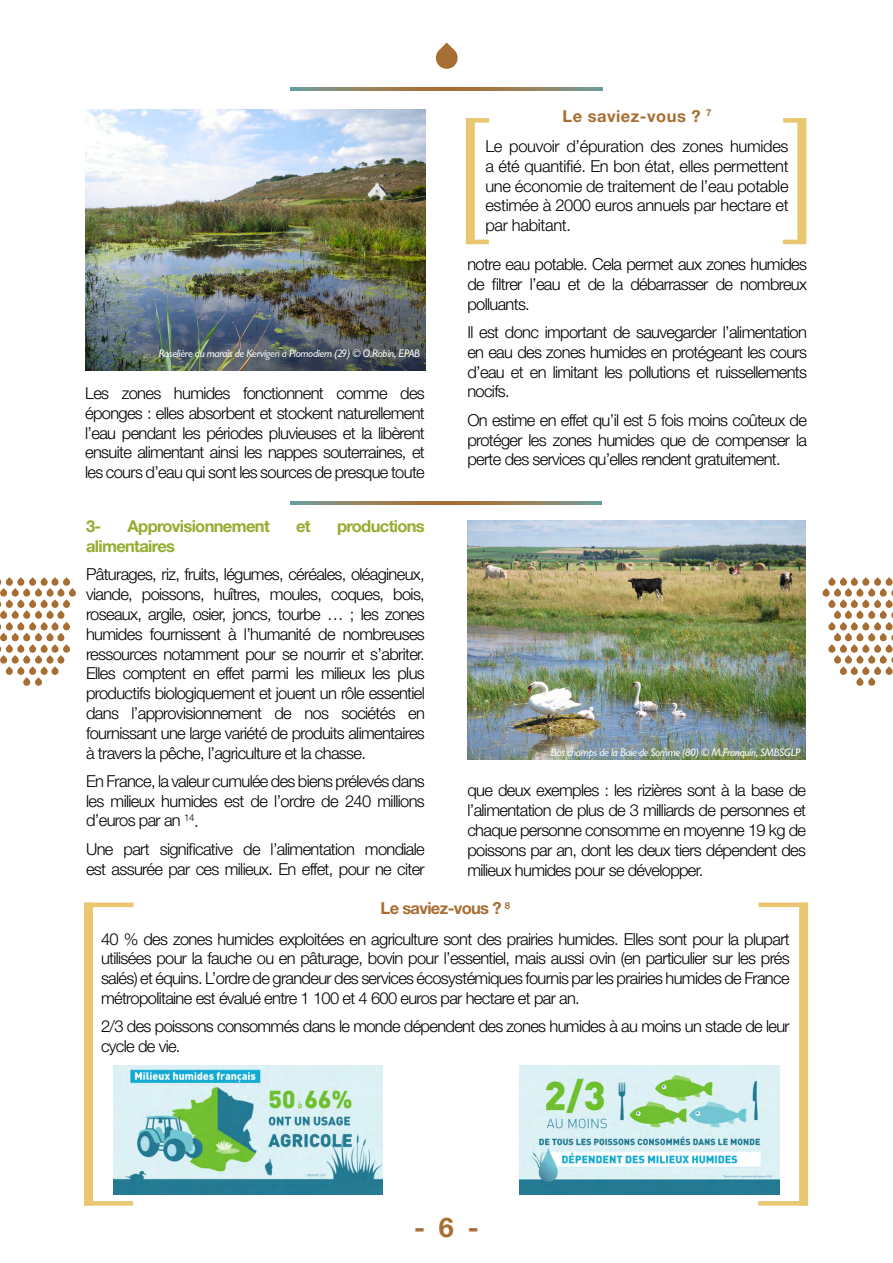
<style>
.page{position:relative;width:893px;height:1263px;background:#fff}
.page>*{position:absolute;margin:0;border:0;box-sizing:border-box;transform-origin:0 0}
.t1{font:700 27px "Helvetica Neue";color:#a76e33}
.t2{font:300 16.5px/19.8px "Helvetica Neue LT Std";letter-spacing:-.04em;color:#000;text-align:justify}
.t3{font:300 16.5px/30.3px "Helvetica Neue LT Std";letter-spacing:-.02em;color:#000;text-align:center}
.t4{font:700 16.5px "Helvetica Neue LT Std";letter-spacing:-.04em;color:#95ad2f}
.t5{font:11.25px "Garrison Sans ITALIC";letter-spacing:-.03em;color:#fff}
.s1{font-weight:700;color:#a76e33}
</style>
<div class="page">
<svg style="left:0;top:577px;width:76px;height:109px"></svg>
<svg style="left:822px;top:577px;width:71px;height:109px"></svg>
<svg style="left:435px;top:43px;width:23px;height:26px"></svg>
<svg style="left:291px;top:88px;width:311px;height:3px"></svg>
<img style="left:467px;top:520px;width:339px;height:240px">
<div style="left:84px;top:902px;width:9px;height:303px;background:#e9c770"></div>
<div style="left:84px;top:902px;width:50px;height:5px;background:#e9c770"></div>
<hr style="left:84px;top:1201px;width:49px;height:4px;background:#e9c770">
<div style="left:799px;top:902px;width:9px;height:303px;background:#e9c770"></div>
<div style="left:759px;top:902px;width:49px;height:5px;background:#e9c770"></div>
<hr style="left:758px;top:1201px;width:49px;height:4px;background:#e9c770">
<img style="left:113px;top:1065px;width:269px;height:129px">
<img style="left:519px;top:1065px;width:260px;height:130px">
<img style="left:85px;top:110px;width:341px;height:260px">
<div style="left:466px;top:118px;width:9px;height:126px;background:#e9c770"></div>
<div style="left:466px;top:118px;width:23px;height:5px;background:#e9c770"></div>
<hr style="left:466px;top:240px;width:23px;height:4px;background:#e9c770">
<div style="left:797px;top:118px;width:9px;height:126px;background:#e9c770"></div>
<div style="left:783px;top:118px;width:23px;height:5px;background:#e9c770"></div>
<hr style="left:783px;top:240px;width:23px;height:4px;background:#e9c770">
<svg style="left:290px;top:501px;width:312px;height:3px"></svg>
<p class="t5" style="left:159px;top:347px;width:263px">Roselière du marais de Kervigen à Plomodiern (29) © O.Robin, EPAB</p>
<p class="t2" style="left:85px;top:383px;width:341px">Les zones humides fonctionnent comme des éponges : elles absorbent et stockent naturellement l’eau pendant les périodes pluvieuses et la libèrent ensuite alimentant ainsi les nappes souterraines, et les cours d’eau qui sont les sources de presque toute</p>
<p class="t4" style="left:86px;top:516px;width:17px">3-</p>
<p class="t4" style="left:128px;top:516px;width:144px">Approvisionnement</p>
<p class="t4" style="left:296px;top:516px;width:16px">et</p>
<p class="t4" style="left:337px;top:516px;width:89px">productions</p>
<p class="t4" style="left:86px;top:536px;width:90px">alimentaires</p>
<p class="t2" style="left:86px;top:564px;width:340px">Pâturages, riz, fruits, légumes, céréales, oléagineux, viande, poissons, huîtres, moules, coques, bois, roseaux, argile, osier, joncs, tourbe … ; les zones humides fournissent à l’humanité de nombreuses ressources notamment pour se nourrir et s’abriter.<br>Elles comptent en effet parmi les milieux les plus productifs biologiquement et jouent un rôle essentiel dans l’approvisionnement de nos sociétés en fournissant une large variété de produits alimentaires à travers la pêche, l’agriculture et la chasse.</p>
<p class="t2" style="left:86px;top:771px;width:340px">En France, la valeur cumulée des biens prélevés dans les milieux humides est de l’ordre de 240 millions d’euros par an <sup>14</sup>.</p>
<p class="t2" style="left:86px;top:839px;width:340px">Une part significative de l’alimentation mondiale est assurée par ces milieux. En effet, pour ne citer</p>
<p class="t3" style="left:485px;top:100px;width:305px"><span class="s1">Le saviez-vous ?</span> <sup>7<br></sup>Le pouvoir d’épuration des zones humides</p>
<p class="t2" style="left:485px;top:156px;width:305px">a été quantifié. En bon état, elles permettent une économie de traitement de l’eau potable estimée à 2000 euros annuels par hectare et par habitant.</p>
<p class="t2" style="left:467px;top:254px;width:341px">notre eau potable. Cela permet aux zones humides de filtrer l’eau et de la débarrasser de nombreux polluants.</p>
<p class="t2" style="left:467px;top:322px;width:341px">Il est donc important de sauvegarder l’alimentation en eau des zones humides en protégeant les cours d’eau et en limitant les pollutions et ruissellements nocifs.</p>
<p class="t2" style="left:467px;top:410px;width:341px">On estime en effet qu’il est 5 fois moins coûteux de protéger les zones humides que de compenser la perte des services qu’elles rendent gratuitement.</p>
<p class="t5" style="left:551px;top:746px;width:251px">Bas champs de la Baie de Somme (80) © M.Franquin, SMBSGLP</p>
<p class="t2" style="left:467px;top:780px;width:340px">que deux exemples : les rizières sont à la base de l’alimentation de plus de 3 milliards de personnes et chaque personne consomme en moyenne 19 kg de poissons par an, dont les deux tiers dépendent des milieux humides pour se développer.</p>
<p class="t2" style="left:101px;top:893px;width:690px;line-height:30.3px;text-align:center"><span class="s1">Le saviez-vous ?</span> <sup>8<br></sup>40 % des zones humides exploitées en agriculture sont des prairies humides. Elles sont pour la plupart</p>
<p class="t2" style="left:101px;top:948px;width:690px">utilisées pour la fauche ou en pâturage, bovin pour l’essentiel, mais aussi ovin (en particulier sur les prés salés) et équins. L’ordre de grandeur des services écosystémiques fournis par les prairies humides de France métropolitaine est évalué entre 1 100 et 4 600 euros par hectare et par an.</p>
<p class="t2" style="left:101px;top:1016px;width:690px">2/3 des poissons consommés dans le monde dépendent des zones humides à au moins un stade de leur cycle de vie.</p>
<h1 class="t1" style="left:414px;top:1210px;width:66px">- 6 -</h1>
</div>
